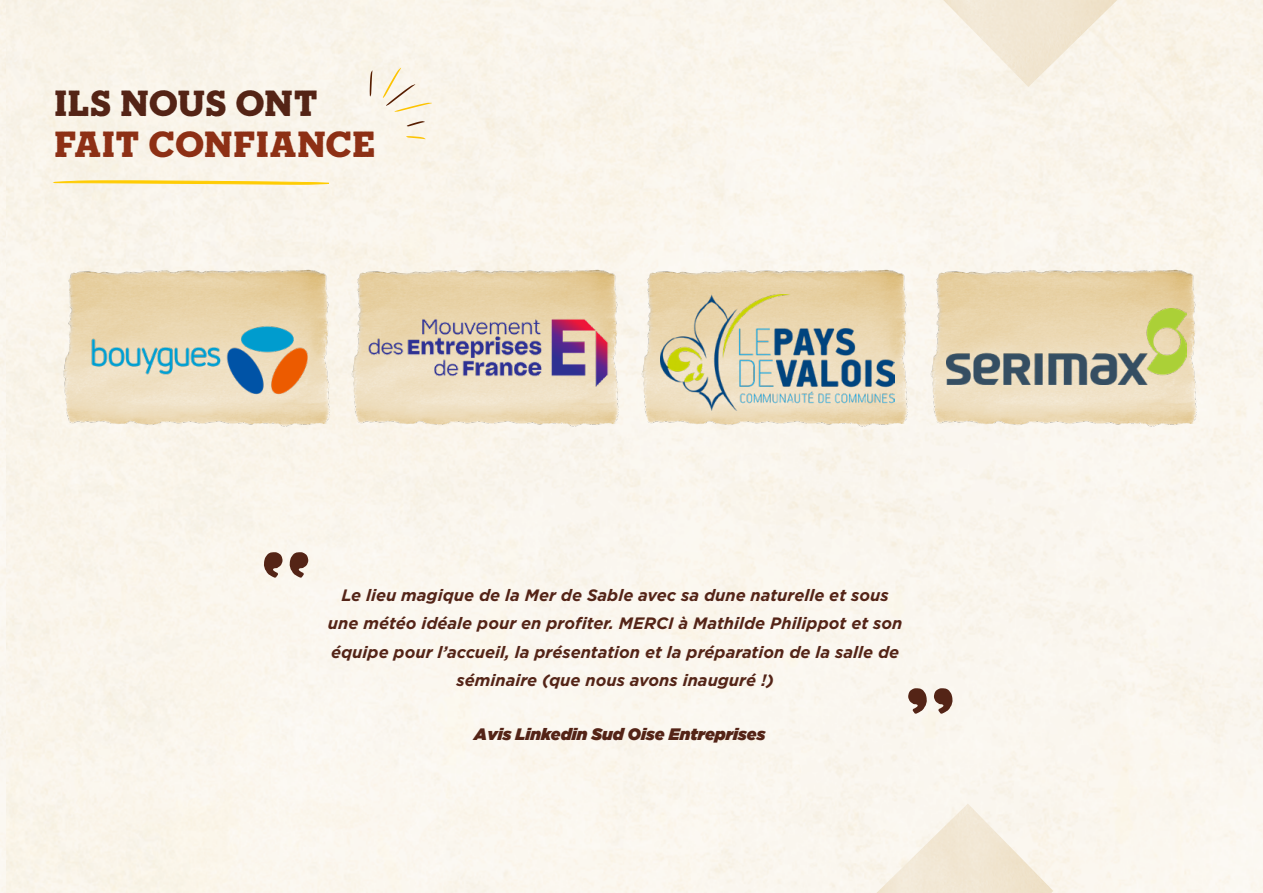
<style>
.page{position:relative;width:1263px;height:893px;background:#fff}
.page>*{position:absolute;margin:0;border:0;box-sizing:border-box;transform-origin:0 0}
.t1{font:900 90px "Sonder Slab";color:#542416}
.t2{font:900 34.5px "Sonder Slab";color:#8d3015}
.t3{font:900 34.5px "Sonder Slab";letter-spacing:-.02em;color:#542416}
.t4{font:italic 700 16.5px/28.5px "Gotham";color:#542417;text-align:center}
.t5{font:italic 900 16.5px "Gotham";color:#542417}
</style>
<div class="page">
<svg style="left:54px;top:180px;width:276px;height:5px"></svg>
<svg style="left:368px;top:70px;width:6px;height:27px"></svg>
<svg style="left:406px;top:121px;width:19px;height:6px"></svg>
<svg style="left:381px;top:67px;width:51px;height:45px;background:#f5edd9"></svg>
<svg style="left:406px;top:135px;width:20px;height:5px"></svg>
<img style="left:47px;top:253px;width:290px;height:192px">
<img style="left:350px;top:253px;width:276px;height:192px">
<img style="left:639px;top:253px;width:276px;height:192px">
<img style="left:929px;top:253px;width:275px;height:192px">
<img style="left:72px;top:314px;width:240px;height:92px">
<img style="left:368px;top:292px;width:240px;height:122px">
<img style="left:660px;top:294px;width:234px;height:117px">
<img style="left:946px;top:308px;width:240px;height:76px">
<img style="left:943px;top:0;width:174px;height:87px">
<img style="left:876px;top:803px;width:177px;height:90px">
<div style="left:0;top:0;width:5px;height:893px;background:#fbf6ee"></div>
<svg style="left:264px;top:552px;width:44px;height:26px"></svg>
<h2 class="t3" style="left:54px;top:88px;width:265px">ILS NOUS ONT</h2>
<h2 class="t2" style="left:54px;top:129px;width:323px">FAIT CONFIANCE</h2>
<p class="t4" style="left:328px;top:580px;width:576px">Le lieu magique de la Mer de Sable avec sa dune naturelle et sous une météo idéale pour en profiter. MERCI à Mathilde Philippot et son équipe pour l’accueil, la présentation et la préparation de la salle de séminaire (que nous avons inauguré !)</p>
<p class="t5" style="left:474px;top:723px;width:293px">Avis Linkedin Sud Oise Entreprises</p>
<h1 class="t1" style="left:956px;top:719px;width:53px;rotate:-180deg">''</h1>
</div>
